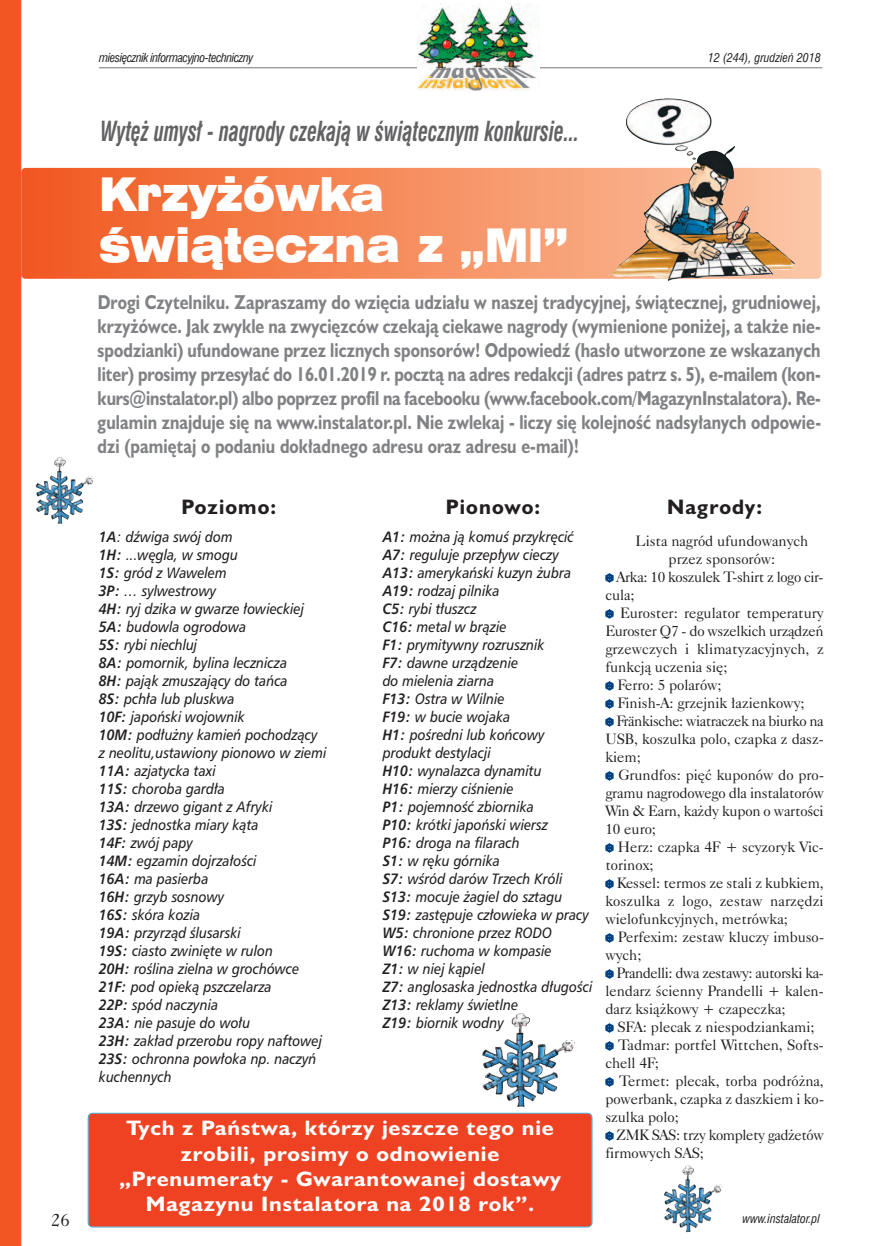
<style>
.page{position:relative;width:881px;height:1246px;background:#fff}
.page>*{position:absolute;margin:0;border:0;box-sizing:border-box;transform-origin:0 0}
.t1{font:46.5px "Swis 721 Blk Ex EU";letter-spacing:.005em;color:#fff;scale:.81 1}
.t2{font:italic 700 27px "Swis 721 Cn EU";color:#636366;scale:.75 1}
.t3{font:700 21px/25.2px "Humanst 521 EU";letter-spacing:.035em;color:#fff;text-align:center;scale:1.07 1}
.t4{font:700 21px "Humanst 521 EU";letter-spacing:.05em;color:#231f20}
.t5{font:700 20.25px/24px "Humanst 521 EU";letter-spacing:.005em;color:#808285;text-align:justify;scale:.82 1}
.t6{font:18px "Caslon 540 EU";color:#231f20}
.t7{font:italic 15px/18px "Humnst 777 EU";color:#231f20;scale:.9 1}
.t8{font:15px/18px "Caslon 540 EU";color:#231f20;text-align:justify}
.t9{font:15px/18px "Caslon 540 EU";letter-spacing:-.025em;color:#231f20}
.t10{font:italic 12px "Swis 721 Cn EU";color:#231f20}
.t11{font:italic 12px "Swis 721 Cn EU";letter-spacing:-.035em;color:#231f20}
.s1{font-weight:700}
.s2{color:#014081}
</style>
<div class="page">
<hr style="left:99px;top:67px;width:723px;height:1px;background:#757679">
<div style="left:0;top:0;width:21px;height:1246px;background:#f15623"></div>
<svg style="left:21px;top:168px;width:800px;height:111px;background:#f48453"></svg>
<img style="left:608px;top:98px;width:187px;height:183px">
<img style="left:417px;top:3px;width:122px;height:88px">
<div style="left:88px;top:1113px;width:503px;height:114px;background:#ef4222;border-radius:4px"></div>
<div style="left:88px;top:1113px;width:504px;height:114px;border:2px solid #1699d4;border-radius:5px"></div>
<img style="left:482px;top:1013px;width:91px;height:52px">
<img style="left:664px;top:1165px;width:57px;height:38px">
<img style="left:36px;top:457px;width:57px;height:37px">
<p class="t6" style="left:51px;top:1213px;width:20px">26</p>
<p class="t11" style="left:99px;top:53px;width:155px">miesięcznik informacyjno-techniczny</p>
<p class="t10" style="left:707px;top:53px;width:114px">12 (244), grudzień 2018</p>
<p class="t2" style="left:100px;top:120px;width:639px">Wytęż umysł - nagrody czekają w świątecznym konkursie...</p>
<p class="t1" style="left:99px;top:178px;width:353px">Krzyżówka</p>
<p class="t1" style="left:99px;top:229px;width:582px">świąteczna z „MI”</p>
<p class="t5" style="left:98px;top:293px;width:883px">Drogi Czytelniku. Zapraszamy do wzięcia udziału w naszej tradycyjnej, świątecznej, grudniowej, krzyżówce. Jak zwykle na zwycięzców czekają ciekawe nagrody (wymienione poniżej, a także nie&shy;spodzianki) ufundowane przez licznych sponsorów! Odpowiedź (hasło utworzone ze wskazanych liter) prosimy przesyłać do 16.01.2019 r. pocztą na adres redakcji (adres patrz s. 5), e-mailem (kon&shy;kurs@instalator.pl) albo poprzez profil na facebooku (www.facebook.com/MagazynInstalatora). Re&shy;gulamin znajduje się na www.instalator.pl. Nie zwlekaj - liczy się kolejność nadsyłanych odpowie&shy;dzi (pamiętaj o podaniu dokładnego adresu oraz adresu e-mail)!</p>
<p class="t4" style="left:181px;top:499px;width:96px">Poziomo:</p>
<p class="t7" style="left:99px;top:529px;width:150px"><span class="s1">1A</span>: dźwiga swój dom</p>
<p class="t7" style="left:99px;top:547px;width:156px"><span class="s1">1H:</span> ...węgla, w smogu</p>
<p class="t7" style="left:99px;top:565px;width:143px"><span class="s1">1S:</span> gród z Wawelem</p>
<p class="t7" style="left:99px;top:583px;width:132px"><span class="s1">3P:</span> … sylwestrowy</p>
<p class="t7" style="left:99px;top:601px;width:229px"><span class="s1">4H:</span> ryj dzika w gwarze łowieckiej</p>
<p class="t7" style="left:99px;top:619px;width:165px"><span class="s1">5A:</span> budowla ogrodowa</p>
<p class="t7" style="left:99px;top:637px;width:111px"><span class="s1">5S:</span> rybi niechluj</p>
<p class="t7" style="left:99px;top:655px;width:210px"><span class="s1">8A:</span> pomornik, bylina lecznicza</p>
<p class="t7" style="left:99px;top:673px;width:211px"><span class="s1">8H:</span> pająk zmuszający do tańca</p>
<p class="t7" style="left:99px;top:691px;width:152px"><span class="s1">8S:</span> pchła lub pluskwa</p>
<p class="t7" style="left:99px;top:709px;width:164px"><span class="s1">10F:</span> japoński wojownik</p>
<p class="t7" style="left:99px;top:727px;width:244px"><span class="s1">10M:</span> podłużny kamień pochodzący</p>
<p class="t7" style="left:99px;top:745px;width:254px">z neolitu,ustawiony pionowo w ziemi</p>
<p class="t7" style="left:99px;top:763px;width:131px"><span class="s1">11A:</span> azjatycka taxi</p>
<p class="t7" style="left:99px;top:781px;width:141px"><span class="s1">11S:</span> choroba gardła</p>
<p class="t7" style="left:99px;top:799px;width:194px"><span class="s1">13A:</span> drzewo gigant z Afryki</p>
<p class="t7" style="left:99px;top:817px;width:179px"><span class="s1">13S:</span> jednostka miary kąta</p>
<p class="t7" style="left:99px;top:835px;width:106px"><span class="s1">14F:</span> zwój papy</p>
<p class="t7" style="left:99px;top:853px;width:177px"><span class="s1">14M:</span> egzamin dojrzałości</p>
<p class="t7" style="left:99px;top:871px;width:123px"><span class="s1">16A:</span> ma pasierba</p>
<p class="t7" style="left:99px;top:889px;width:141px"><span class="s1">16H:</span> grzyb sosnowy</p>
<p class="t7" style="left:99px;top:907px;width:114px"><span class="s1">16S:</span> skóra kozia</p>
<p class="t7" style="left:99px;top:925px;width:159px"><span class="s1">19A:</span> przyrząd ślusarski</p>
<p class="t7" style="left:99px;top:943px;width:195px"><span class="s1">19S:</span> ciasto zwinięte w rulon</p>
<p class="t7" style="left:99px;top:961px;width:224px"><span class="s1">20H:</span> roślina zielna w grochówce</p>
<p class="t7" style="left:99px;top:979px;width:193px"><span class="s1">21F:</span> pod opieką pszczelarza</p>
<p class="t7" style="left:99px;top:997px;width:134px"><span class="s1">22P:</span> spód naczynia</p>
<p class="t7" style="left:99px;top:1015px;width:170px"><span class="s1">23A:</span> nie pasuje do wołu</p>
<p class="t7" style="left:99px;top:1033px;width:249px"><span class="s1">23H:</span> zakład przerobu ropy naftowej</p>
<p class="t7" style="left:99px;top:1051px;width:243px"><span class="s1">23S:</span> ochronna powłoka np. naczyń kuchennych</p>
<p class="t4" style="left:445px;top:499px;width:96px">Pionowo:</p>
<p class="t7" style="left:382px;top:529px;width:214px"><span class="s1">A1:</span> można ją komuś przykręcić</p>
<p class="t7" style="left:382px;top:547px;width:197px"><span class="s1">A7:</span> reguluje przepływ cieczy</p>
<p class="t7" style="left:382px;top:565px;width:211px"><span class="s1">A13:</span> amerykański kuzyn żubra</p>
<p class="t7" style="left:382px;top:583px;width:131px"><span class="s1">A19:</span> rodzaj pilnika</p>
<p class="t7" style="left:382px;top:601px;width:106px"><span class="s1">C5:</span> rybi tłuszcz</p>
<p class="t7" style="left:382px;top:619px;width:139px"><span class="s1">C16:</span> metal w brązie</p>
<p class="t7" style="left:382px;top:637px;width:181px"><span class="s1">F1:</span> prymitywny rozrusznik</p>
<p class="t7" style="left:382px;top:655px;width:152px"><span class="s1">F7:</span> dawne urządzenie</p>
<p class="t7" style="left:382px;top:673px;width:125px">do mielenia ziarna</p>
<p class="t7" style="left:382px;top:691px;width:137px"><span class="s1">F13:</span> Ostra w Wilnie</p>
<p class="t7" style="left:382px;top:709px;width:143px"><span class="s1">F19:</span> w bucie wojaka</p>
<p class="t7" style="left:382px;top:727px;width:181px"><span class="s1">H1:</span> pośredni lub końcowy</p>
<p class="t7" style="left:382px;top:745px;width:122px">produkt destylacji</p>
<p class="t7" style="left:382px;top:763px;width:178px"><span class="s1">H10:</span> wynalazca dynamitu</p>
<p class="t7" style="left:382px;top:781px;width:147px"><span class="s1">H16:</span> mierzy ciśnienie</p>
<p class="t7" style="left:382px;top:799px;width:169px"><span class="s1">P1:</span> pojemność zbiornika</p>
<p class="t7" style="left:382px;top:817px;width:185px"><span class="s1">P10:</span> krótki japoński wiersz</p>
<p class="t7" style="left:382px;top:835px;width:153px"><span class="s1">P16:</span> droga na filarach</p>
<p class="t7" style="left:382px;top:853px;width:132px"><span class="s1">S1:</span> w ręku górnika</p>
<p class="t7" style="left:382px;top:871px;width:201px"><span class="s1">S7:</span> wśród darów Trzech Króli</p>
<p class="t7" style="left:382px;top:889px;width:201px"><span class="s1">S13:</span> mocuje żagiel do sztagu</p>
<p class="t7" style="left:382px;top:907px;width:230px"><span class="s1">S19:</span> zastępuje człowieka w pracy</p>
<p class="t7" style="left:382px;top:925px;width:190px"><span class="s1">W5:</span> chronione przez RODO</p>
<p class="t7" style="left:382px;top:943px;width:189px"><span class="s1">W16:</span> ruchoma w kompasie</p>
<p class="t7" style="left:382px;top:961px;width:115px"><span class="s1">Z1:</span> w niej kąpiel</p>
<p class="t7" style="left:382px;top:979px;width:234px"><span class="s1">Z7:</span> anglosaska jednostka długości</p>
<p class="t7" style="left:382px;top:997px;width:152px"><span class="s1">Z13:</span> reklamy świetlne</p>
<p class="t7" style="left:382px;top:1015px;width:136px"><span class="s1">Z19:</span> biornik wodny</p>
<p class="t3" style="left:119px;top:1118px;width:414px">Tych z Państwa, którzy jeszcze tego nie zrobili, prosimy o odnowienie „Prenumeraty - Gwarantowanej dostawy Magazynu Instalatora na 2018 rok”.</p>
<p class="t4" style="left:666px;top:499px;width:96px">Nagrody:</p>
<p class="t8" style="left:635px;top:533px;width:174px">Lista nagród ufundowanych</p>
<p class="t8" style="left:668px;top:551px;width:108px">przez sponsorów:</p>
<p class="t9" style="left:605px;top:569px;width:219px"><span class="s2">❄</span> Arka: 10 koszulek T-shirt z logo cir&shy;cula;</p>
<p class="t8" style="left:605px;top:605px;width:220px"><span class="s2">❄</span> Euroster: regulator temperatury Euroster Q7 - do wszelkich urządzeń grzewczych i klimatyzacyjnych, z funkcją uczenia się;</p>
<p class="t8" style="left:605px;top:677px;width:118px"><span class="s2">❄</span> Ferro: 5 polarów;</p>
<p class="t8" style="left:605px;top:695px;width:201px"><span class="s2">❄</span> Finish-A: grzejnik łazienkowy;</p>
<p class="t8" style="left:605px;top:713px;width:220px"><span class="s2">❄</span> Fränkische: wiatraczek na biurko na USB, koszulka polo, czapka z dasz&shy;kiem;</p>
<p class="t8" style="left:605px;top:767px;width:220px"><span class="s2">❄</span> Grundfos: pięć kuponów do pro&shy;gramu nagrodowego dla instalatorów Win &amp; Earn, każdy kupon o wartości 10 euro;</p>
<p class="t8" style="left:605px;top:839px;width:220px"><span class="s2">❄</span> Herz: czapka 4F + scyzoryk Vic&shy;torinox;</p>
<p class="t8" style="left:605px;top:875px;width:220px"><span class="s2">❄</span> Kessel: termos ze stali z kubkiem, koszulka z logo, zestaw narzędzi wielofunkcyjnych, metrówka;</p>
<p class="t8" style="left:605px;top:929px;width:220px"><span class="s2">❄</span> Perfexim: zestaw kluczy imbuso&shy;wych;</p>
<p class="t8" style="left:605px;top:965px;width:220px"><span class="s2">❄</span> Prandelli: dwa zestawy: autorski ka&shy;lendarz ścienny Prandelli + kalen&shy;darz książkowy + czapeczka;</p>
<p class="t8" style="left:605px;top:1019px;width:211px"><span class="s2">❄</span> SFA: plecak z niespodziankami;</p>
<p class="t8" style="left:605px;top:1037px;width:220px"><span class="s2">❄</span> Tadmar: portfel Wittchen, Softs&shy;chell 4F;</p>
<p class="t8" style="left:605px;top:1073px;width:220px"><span class="s2">❄</span> Termet: plecak, torba podróżna, powerbank, czapka z daszkiem i ko&shy;szulka polo;</p>
<p class="t9" style="left:605px;top:1127px;width:220px"><span class="s2">❄</span> ZMK SAS: trzy komplety gadżetów firmowych SAS;</p>
<p class="t10" style="left:742px;top:1213px;width:79px">www.instalator.pl</p>
</div>
